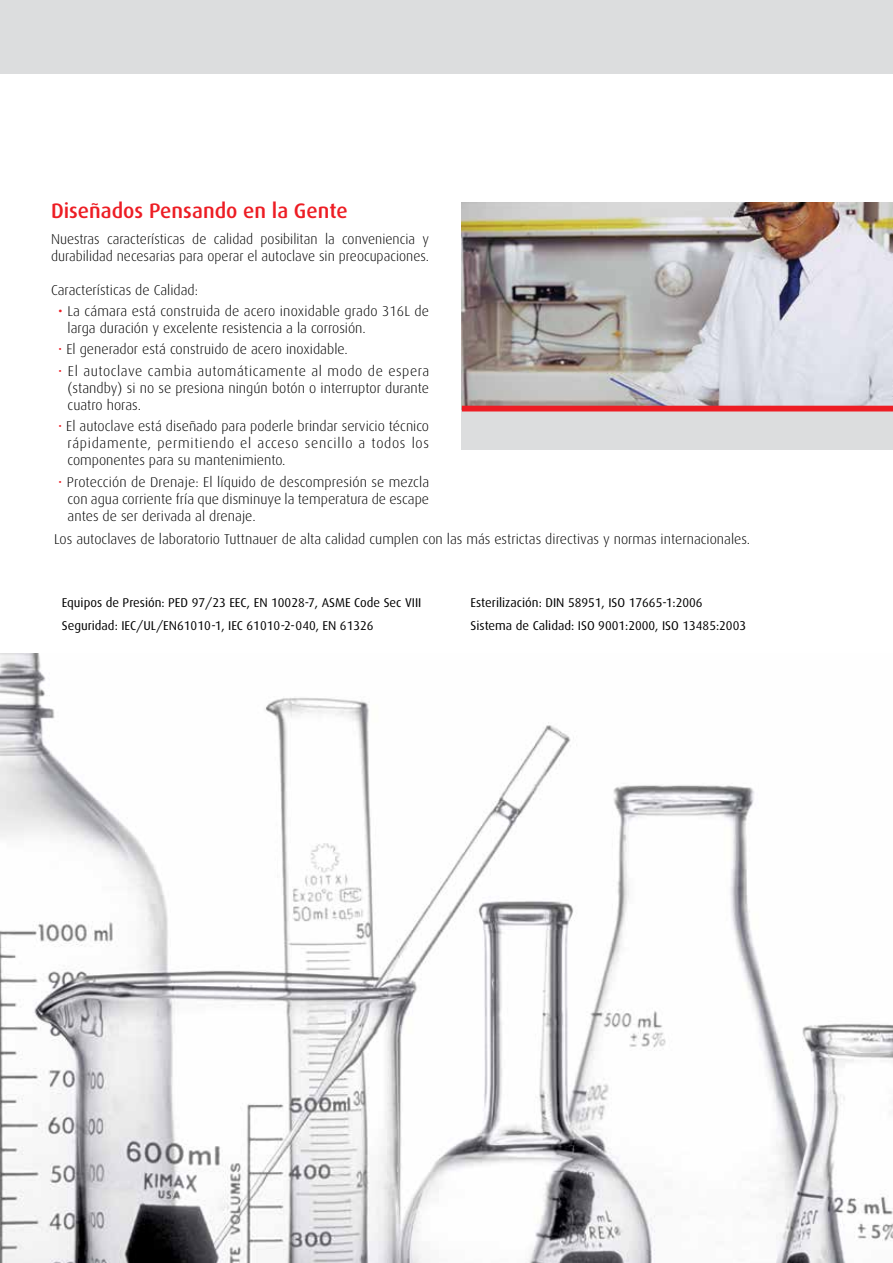
<style>
.page{position:relative;width:893px;height:1263px;background:#fff}
.page>*{position:absolute;margin:0;border:0;box-sizing:border-box;transform-origin:0 0}
.t1{font:500 21px "Dax";color:#ed1d24}
.t2{font:300 14.25px/17.1px "Dax";color:#000;text-align:justify}
.t3{font:12.75px/22.5px "Dax";color:#000}
.s1{font-weight:400;color:#ed1d24}
.s2{color:#ed1d24}
</style>
<div class="page">
<img style="left:462px;top:202px;width:431px;height:204px">
<div style="left:462px;top:411px;width:431px;height:39px;background:#dcddde"></div>
<div style="left:462px;top:406px;width:431px;height:5px;background:#ed1d24"></div>
<div style="left:0;top:0;width:893px;height:74px;background:#dcddde"></div>
<img style="left:0;top:654px;width:893px;height:609px">
<h1 class="t1" style="left:51px;top:199px;width:298px">Diseñados Pensando en la Gente</h1>
<p class="t2" style="left:51px;top:230px;width:380px">Nuestras características de calidad posibilitan la conveniencia y durabilidad necesarias para operar el autoclave sin preocupaciones.</p>
<p class="t2" style="left:51px;top:281px;width:149px">Características de Calidad:</p>
<p class="t2" style="left:68px;top:303px;width:363px;text-indent:-9px"><span class="s1">•</span> La cámara está construida de acero inoxidable grado 316L de larga duración y excelente resistencia a la corrosión.</p>
<p class="t2" style="left:58px;top:341px;width:291px"><span class="s2">•</span> El generador está construido de acero inoxidable.</p>
<p class="t2" style="left:68px;top:362px;width:363px;text-indent:-9px"><span class="s2">•</span> El autoclave cambia automáticamente al modo de espera (standby) si no se presiona ningún botón o interruptor durante cuatro horas.</p>
<p class="t2" style="left:68px;top:418px;width:363px;text-indent:-9px"><span class="s2">•</span> El autoclave está diseñado para poderle brindar servicio técnico rápidamente, permitiendo el acceso sencillo a todos los componentes para su mantenimiento.</p>
<p class="t2" style="left:68px;top:473px;width:363px;text-indent:-9px"><span class="s2">•</span> Protección de Drenaje: El líquido de descompresión se mezcla con agua corriente fría que disminuye la temperatura de escape antes de ser derivada al drenaje.</p>
<p class="t2" style="left:54px;top:531px;width:698px">Los autoclaves de laboratorio Tuttnauer de alta calidad cumplen con las más estrictas directivas y normas internacionales.</p>
<p class="t3" style="left:62px;top:592px;width:361px">Equipos de Presión: PED 97/23 EEC, EN 10028-7, ASME Code Sec VIII<br>Seguridad: IEC/UL/EN61010-1, IEC 61010-2-040, EN 61326</p>
<p class="t3" style="left:471px;top:592px;width:277px">Esterilización: DIN 58951, ISO 17665-1:2006<br>Sistema de Calidad: ISO 9001:2000, ISO 13485:2003</p>
</div>
